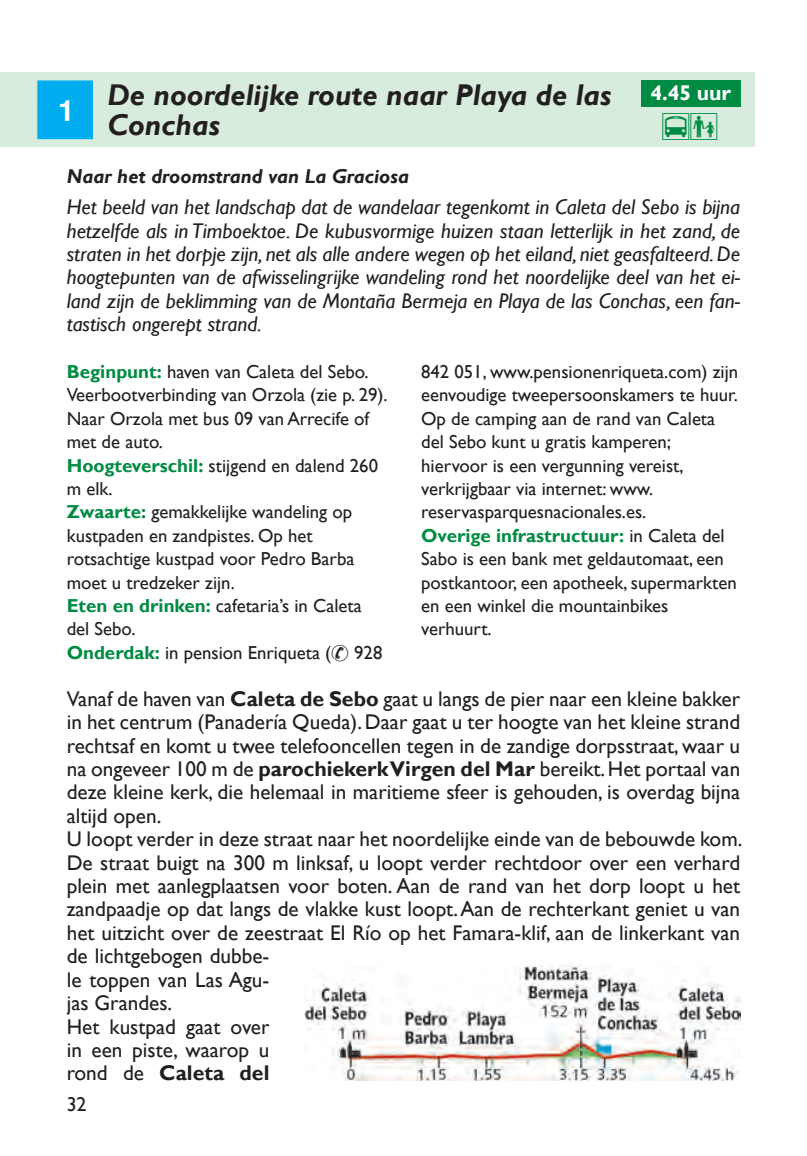
<style>
.page{position:relative;width:807px;height:1156px;background:#fff}
.page>*{position:absolute;margin:0;border:0;box-sizing:border-box;transform-origin:0 0}
.t1{font:37.5px "wb font";color:#008b43}
.t2{font:italic 700 30px/30px "Gill Sans";color:#231f20}
.t3{font:700 30px "Swiss 721 BT";color:#fff}
.t4{font:21.25px/23.5px "Gill Sans";color:#231f20}
.t5{font:italic 21.25px/23.5px "Gill Sans";color:#231f20;text-align:justify}
.t6{font:700 21.25px "Gill Sans";color:#fff}
.t7{font:italic 700 20px "Gill Sans";color:#231f20}
.t8{font:20px "Gill Sans";color:#231f20}
.t9{font:18.75px/23.5px "Gill Sans";color:#231f20}
.s1{font-weight:700;color:#008b43}
.s2{font-weight:700}
</style>
<div class="page">
<div style="left:0;top:73px;width:754px;height:74px;background:#d8ecdd"></div>
<svg style="left:36px;top:80px;width:632px;height:60px"></svg>
<div style="left:93px;top:80px;width:542px;height:60px;background:#d8ecdd"></div>
<div style="left:641px;top:80px;width:99px;height:26px;background:#008b43"></div>
<img style="left:305px;top:964px;width:435px;height:115px">
<h2 class="t3" style="left:58px;top:92px;width:19px">1</h2>
<h2 class="t2" style="left:107px;top:81px;width:505px">De noordelijke route naar Playa de las<br>Conchas</h2>
<p class="t6" style="left:650px;top:80px;width:82px">4.45 uur</p>
<h1 class="t1" style="left:662px;top:113px;width:58px">87</h1>
<p class="t7" style="left:67px;top:165px;width:344px">Naar het droomstrand van La Graciosa</p>
<p class="t5" style="left:67px;top:196px;width:675px">Het beeld van het landschap dat de wandelaar tegenkomt in Caleta del Sebo is bijna hetzelfde als in Timboektoe. De kubusvormige huizen staan letterlijk in het zand, de straten in het dorpje zijn, net als alle andere wegen op het eiland, niet geasfalteerd. De hoogtepunten van de afwisselingrijke wandeling rond het noordelijke deel van het ei&shy;land zijn de beklimming van de Montaña Bermeja en Playa de las Conchas, een fan&shy;tastisch ongerept strand.</p>
<p class="t9" style="left:67px;top:360px;width:322px"><span class="s1">Beginpunt:</span> haven van Caleta del Sebo.<br>Veerbootverbinding van Orzola (zie p. 29).<br>Naar Orzola met bus 09 van Arrecife of met de auto.<br><span class="s1">Hoogteverschil:</span> stijgend en dalend 260 m elk.<br><span class="s1">Zwaarte:</span> gemakkelijke wandeling op kustpaden en zandpistes. Op het rotsachtige kustpad voor Pedro Barba moet u tredzeker zijn.<br><span class="s1">Eten en drinken:</span> cafetaria’s in Caleta del Sebo.<br><span class="s1">Onderdak:</span> in pension Enriqueta ( 928</p>
<p class="t9" style="left:421px;top:360px;width:318px">842 051, www.pensionenriqueta.com) zijn eenvoudige tweepersoonskamers te huur.<br>Op de camping aan de rand van Caleta del Sebo kunt u gratis kamperen; hiervoor is een vergunning vereist, verkrijgbaar via internet: www. reservasparquesnacionales.es.<br><span class="s1">Overige infrastructuur:</span> in Caleta del Sabo is een bank met geldautomaat, een postkantoor, een apotheek, supermarkten en een winkel die mountainbikes verhuurt.</p>
<p class="t4" style="left:67px;top:687px;width:677px">Vanaf de haven van <span class="s2">Caleta de Sebo</span> gaat u langs de pier naar een kleine bakker in het centrum (Panadería Queda). Daar gaat u ter hoogte van het kleine strand rechtsaf en komt u twee telefooncellen tegen in de zandige dorpsstraat, waar u na ongeveer 100 m de <span class="s2">parochiekerk Virgen del Mar</span> bereikt. Het portaal van deze kleine kerk, die helemaal in maritieme sfeer is gehouden, is overdag bijna altijd open.<br>U loopt verder in deze straat naar het noordelijke einde van de bebouwde kom.<br>De straat buigt na 300 m linksaf, u loopt verder rechtdoor over een verhard plein met aanlegplaatsen voor boten. Aan de rand van het dorp loopt u het zandpaadje op dat langs de vlakke kust loopt. Aan de rechterkant geniet u van het uitzicht over de zeestraat El Río op het Famara-klif, aan de linkerkant van de lichtgebogen dubbe-<br>le toppen van Las Agu-<br>jas Grandes.<br>Het kustpad gaat over<br>in een piste, waarop u<br>rond de <span class="s2">Caleta del</span></p>
<p class="t8" style="left:67px;top:1091px;width:21px">32</p>
</div>
